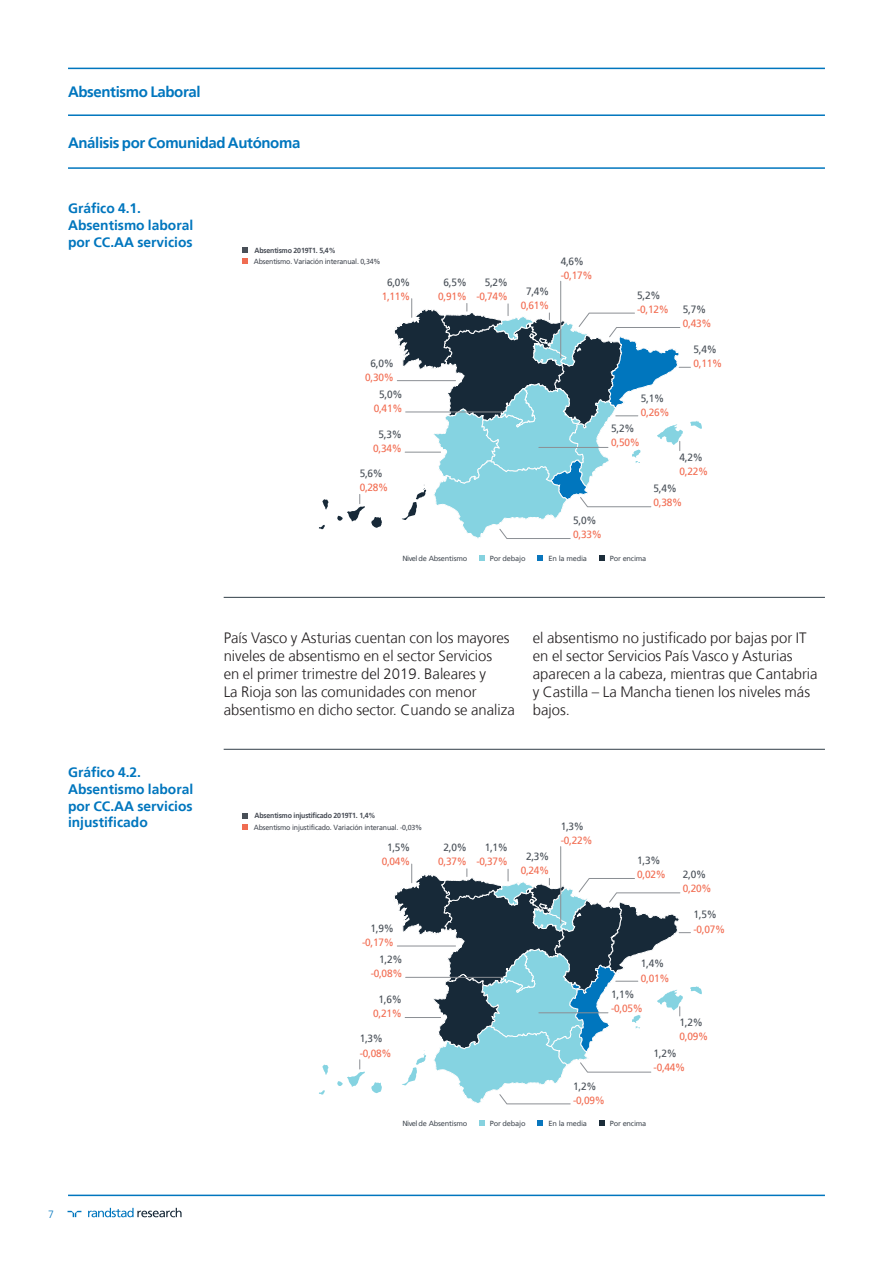
<style>
.page{position:relative;width:893px;height:1263px;background:#fff}
.page>*{position:absolute;margin:0;border:0;box-sizing:border-box;transform-origin:0 0}
.Texto_corrido{font:300 15px/18px "Frutiger";color:#231f20}
.t1{font:700 15px "Frutiger";letter-spacing:-.025em;color:#0076be}
.Texto_corrido-2{font:700 13.8px/16.5px "Frutiger";color:#0076be}
.t2{font:10.65px/14.1px "Frutiger";letter-spacing:-.025em;color:#f26c51;scale:.95 1}
.t3{font:300 10.5px "Frutiger";color:#0076be}
.t4{font:7.35px "Frutiger";letter-spacing:-.025em;color:#484f57}
.t5{font:7.35px "Frutiger";letter-spacing:-.025em;color:#464b54;scale:.95 1}
.t6{font:700 7.35px "Frutiger";letter-spacing:-.025em;color:#464b54;scale:.95 1}
.s1{color:#484f57}
</style>
<div class="page">
<svg style="left:68px;top:1208px;width:114px;height:9px"></svg>
<hr style="left:68px;top:1194px;width:757px;height:2px;background:#0076be">
<hr style="left:68px;top:68px;width:757px;height:1px;background:#0076be">
<hr style="left:68px;top:114px;width:757px;height:2px;background:#0076be">
<hr style="left:68px;top:167px;width:757px;height:2px;background:#0076be">
<svg style="left:242px;top:247px;width:6px;height:17px"></svg>
<hr style="left:560px;top:281px;width:1px;height:77px;background:#8b8f94">
<svg style="left:319px;top:299px;width:383px;height:240px"></svg>
<svg style="left:479px;top:555px;width:5px;height:5px"></svg>
<svg style="left:537px;top:555px;width:6px;height:5px"></svg>
<svg style="left:599px;top:555px;width:5px;height:5px"></svg>
<svg style="left:242px;top:824px;width:6px;height:5px"></svg>
<svg style="left:242px;top:813px;width:6px;height:5px"></svg>
<hr style="left:560px;top:847px;width:1px;height:76px;background:#8b8f94">
<svg style="left:319px;top:864px;width:383px;height:241px"></svg>
<svg style="left:479px;top:1120px;width:5px;height:6px"></svg>
<svg style="left:537px;top:1120px;width:6px;height:6px"></svg>
<svg style="left:599px;top:1120px;width:5px;height:6px"></svg>
<hr style="left:224px;top:749px;width:601px;height:1px;background:#313e48">
<hr style="left:224px;top:597px;width:601px;height:1px;background:#313e48">
<p class="t1" style="left:68px;top:85px;width:134px">Absentismo Laboral</p>
<p class="t1" style="left:68px;top:136px;width:234px">Análisis por Comunidad Autónoma</p>
<p class="Texto_corrido-2" style="left:68px;top:201px;width:75px">Gráfico 4.1.</p>
<p class="Texto_corrido-2" style="left:68px;top:218px;width:127px">Absentismo laboral por CC.AA servicios</p>
<p class="Texto_corrido-2" style="left:68px;top:765px;width:75px">Gráfico 4.2.</p>
<p class="Texto_corrido-2" style="left:68px;top:782px;width:127px;text-align:justify">Absentismo laboral por CC.AA servicios injustificado</p>
<p class="t6" style="left:255px;top:247px;width:87px">Absentismo 2019T1. 5,4%</p>
<p class="t5" style="left:254px;top:258px;width:135px">Absentismo. Variación interanual. 0,34%</p>
<p class="t2" style="left:382px;top:276px;width:32px;text-align:center"><span class="s1">6,0%<br></span>1,11%</p>
<p class="t2" style="left:365px;top:356px;width:32px;text-align:center"><span class="s1">6,0%<br></span>0,30%</p>
<p class="t2" style="left:374px;top:387px;width:32px;text-align:center"><span class="s1">5,0%<br></span>0,41%</p>
<p class="t2" style="left:373px;top:428px;width:32px;text-align:center"><span class="s1">5,3%<br></span>0,34%</p>
<p class="t2" style="left:360px;top:467px;width:32px"><span class="s1">5,6%<br></span>0,28%</p>
<p class="t2" style="left:438px;top:276px;width:32px;text-align:center"><span class="s1">6,5%<br></span>0,91%</p>
<p class="t2" style="left:476px;top:276px;width:35px;text-align:right"><span class="s1">5,2% </span>-0,74%</p>
<p class="t2" style="left:521px;top:285px;width:32px;text-align:center"><span class="s1">7,4%<br></span>0,61%</p>
<p class="t2" style="left:561px;top:255px;width:35px"><span class="s1">4,6% </span>-0,17%</p>
<p class="t2" style="left:573px;top:514px;width:32px"><span class="s1">5,0%<br></span>0,33%</p>
<p class="t2" style="left:637px;top:288px;width:35px"><span class="s1">5,2% </span>-0,12%</p>
<p class="t2" style="left:641px;top:392px;width:32px"><span class="s1">5,1%<br></span>0,26%</p>
<p class="t2" style="left:611px;top:422px;width:32px"><span class="s1">5,2%<br></span>0,50%</p>
<p class="t2" style="left:683px;top:303px;width:32px"><span class="s1">5,7%<br></span>0,43%</p>
<p class="t2" style="left:693px;top:343px;width:32px"><span class="s1">5,4%<br></span>0,11%</p>
<p class="t2" style="left:680px;top:451px;width:32px"><span class="s1">4,2%<br></span>0,22%</p>
<p class="t2" style="left:654px;top:482px;width:32px"><span class="s1">5,4%<br></span>0,38%</p>
<p class="t4" style="left:402px;top:555px;width:66px">Nivel de Absentismo</p>
<p class="t4" style="left:490px;top:555px;width:37px">Por debajo</p>
<p class="t4" style="left:549px;top:555px;width:40px">En la media</p>
<p class="t4" style="left:610px;top:555px;width:38px">Por encima</p>
<p class="Texto_corrido" style="left:224px;top:630px;width:293px">País Vasco y Asturias cuentan con los mayores niveles de absentismo en el sector Servicios<br>en el primer trimestre del 2019. Baleares y<br>La Rioja son las comunidades con menor absentismo en dicho sector. Cuando se analiza</p>
<p class="Texto_corrido" style="left:533px;top:630px;width:286px">el absentismo no justificado por bajas por IT en el sector Servicios País Vasco y Asturias aparecen a la cabeza, mientras que Cantabria y Castilla – La Mancha tienen los niveles más bajos.</p>
<p class="t6" style="left:255px;top:813px;width:129px">Absentismo injustificado 2019T1. 1,4%</p>
<p class="t5" style="left:254px;top:823px;width:179px">Absentismo injustificado. Variación interanual. -0,03%</p>
<p class="t2" style="left:382px;top:841px;width:32px;text-align:center"><span class="s1">1,5%<br></span>0,04%</p>
<p class="t2" style="left:362px;top:922px;width:35px;text-align:right"><span class="s1">1,9% </span>-0,17%</p>
<p class="t2" style="left:371px;top:953px;width:35px;text-align:right"><span class="s1">1,2% </span>-0,08%</p>
<p class="t2" style="left:373px;top:993px;width:32px;text-align:center"><span class="s1">1,6%<br></span>0,21%</p>
<p class="t2" style="left:360px;top:1032px;width:35px"><span class="s1">1,3% </span>-0,08%</p>
<p class="t2" style="left:438px;top:841px;width:32px;text-align:center"><span class="s1">2,0%<br></span>0,37%</p>
<p class="t2" style="left:476px;top:841px;width:35px;text-align:right"><span class="s1">1,1% </span>-0,37%</p>
<p class="t2" style="left:521px;top:850px;width:32px;text-align:center"><span class="s1">2,3%<br></span>0,24%</p>
<p class="t2" style="left:561px;top:820px;width:35px"><span class="s1">1,3% </span>-0,22%</p>
<p class="t2" style="left:637px;top:854px;width:32px"><span class="s1">1,3%<br></span>0,02%</p>
<p class="t2" style="left:641px;top:957px;width:32px"><span class="s1">1,4%<br></span>0,01%</p>
<p class="t2" style="left:611px;top:987px;width:35px"><span class="s1">1,1% </span>-0,05%</p>
<p class="t2" style="left:683px;top:868px;width:32px"><span class="s1">2,0%<br></span>0,20%</p>
<p class="t2" style="left:693px;top:908px;width:35px"><span class="s1">1,5% </span>-0,07%</p>
<p class="t2" style="left:680px;top:1016px;width:32px"><span class="s1">1,2%<br></span>0,09%</p>
<p class="t2" style="left:654px;top:1047px;width:35px"><span class="s1">1,2% </span>-0,44%</p>
<p class="t2" style="left:573px;top:1079px;width:35px"><span class="s1">1,2% </span>-0,09%</p>
<p class="t4" style="left:402px;top:1120px;width:66px">Nivel de Absentismo</p>
<p class="t4" style="left:490px;top:1120px;width:37px">Por debajo</p>
<p class="t4" style="left:549px;top:1120px;width:40px">En la media</p>
<p class="t4" style="left:610px;top:1120px;width:38px">Por encima</p>
<p class="t3" style="left:48px;top:1210px;width:7px">7</p>
</div>
